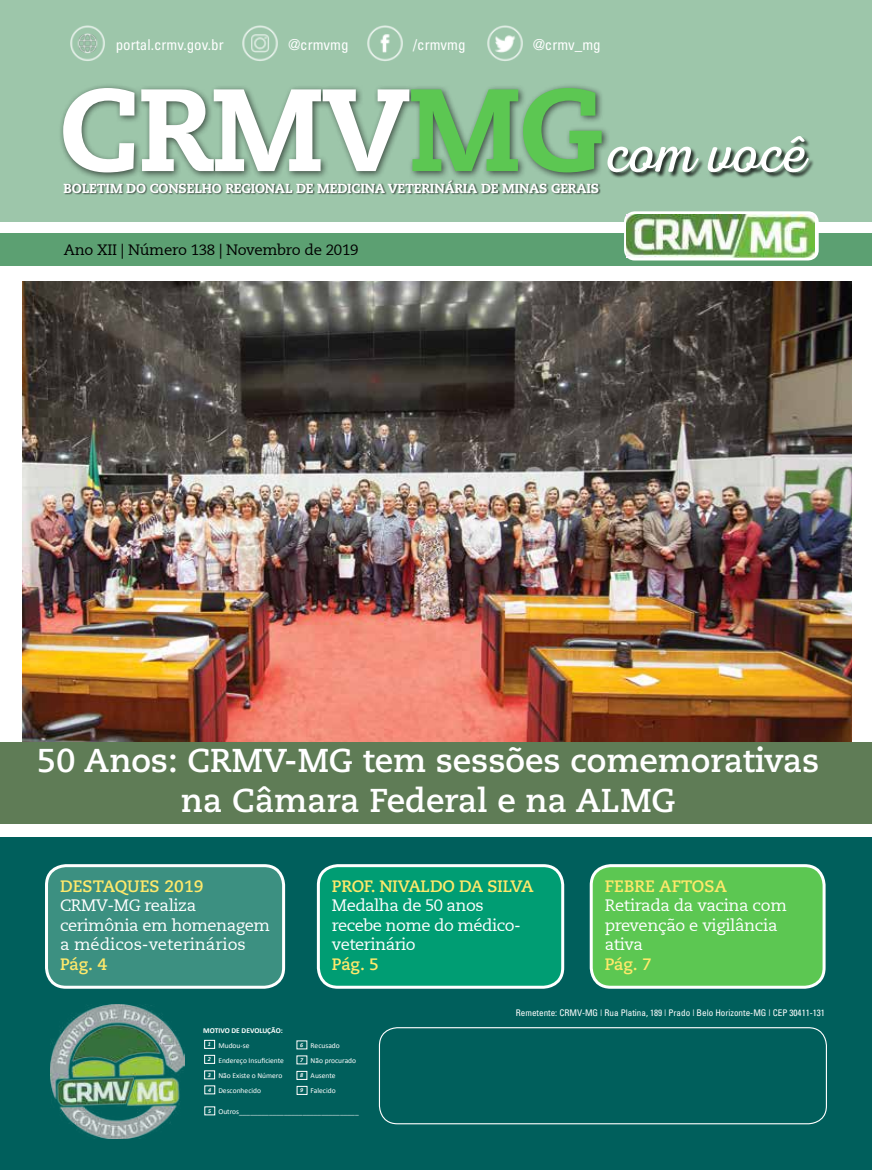
<style>
.page{position:relative;width:872px;height:1170px;background:#fff}
.page>*{position:absolute;margin:0;border:0;box-sizing:border-box;transform-origin:0 0}
.t1{font:59.1px "Nexa Rust Script L 0";letter-spacing:.005em;color:#fff}
.t2{font:700 33px/39.6px "Caecilia LT Std";color:#fff;text-align:center}
.t3{font:16.5px/19.5px "Caecilia LT";letter-spacing:-.025em;color:#fff}
.t4{font:700 16.5px "Caecilia LT Std";letter-spacing:-.015em;color:#ffe96b}
.t5{font:condensed 15px "Univers";color:#fff}
.t6{font:15px "Caecilia LT";letter-spacing:-.015em;color:#000}
.t7{font:800 13.2px "Caecilia LT Std";letter-spacing:-.015em;color:#fff}
.t8{font:condensed 9.15px "Univers";color:#fff}
.t9{font:7.5px/15px "Calibri";color:#fff}
.t10{font:700 7.5px "Calibri";color:#fff}
.t11{font:italic 700 6px "Calibri";color:#fff}
.s1{font-family:"Caecilia LT Std";font-weight:800;font-size:116.55px}
.s2{font-family:"Caecilia LT Std";font-weight:800;font-size:116.55px;color:#5cc752}
</style>
<div class="page">
<div style="left:0;top:0;width:872px;height:221px;background:#9dc6aa"></div>
<div style="left:607px;top:136px;width:207px;height:43px;background:#000;opacity:.75"></div>
<div style="left:0;top:233px;width:872px;height:32px;background:#5ca072"></div>
<div style="left:0;top:837px;width:872px;height:332px;background:#005f5c"></div>
<div style="left:58px;top:83px;width:552px;height:98px;background:#000;opacity:.6"></div>
<div style="left:64px;top:179px;width:537px;height:16px;background:#000;opacity:.59"></div>
<div style="left:379px;top:1027px;width:448px;height:97px;border:1px solid #fff;border-radius:18px"></div>
<img style="left:50px;top:1004px;width:134px;height:134px">
<div style="left:204px;top:1039px;width:11px;height:9px;border:1px solid #fff"></div>
<div style="left:204px;top:1054px;width:11px;height:9px;border:1px solid #fff"></div>
<div style="left:204px;top:1070px;width:11px;height:9px;border:1px solid #fff"></div>
<div style="left:296px;top:1070px;width:11px;height:9px;border:1px solid #fff"></div>
<div style="left:297px;top:1085px;width:10px;height:9px;border:1px solid #fff"></div>
<div style="left:318px;top:865px;width:244px;height:122px;background:#009d73;border-radius:20px"></div>
<div style="left:317px;top:864px;width:247px;height:124px;border:3px solid #fff;border-radius:20px"></div>
<div style="left:591px;top:865px;width:233px;height:122px;background:#5cc752;border-radius:20px"></div>
<div style="left:590px;top:864px;width:235px;height:124px;border:3px solid #fff;border-radius:20px"></div>
<div style="left:624px;top:211px;width:194px;height:49px;border:4px solid #fff;border-radius:9px"></div>
<img style="left:627px;top:214px;width:188px;height:43px">
<div style="left:46px;top:865px;width:238px;height:122px;background:#3c9081;border-radius:20px"></div>
<div style="left:45px;top:864px;width:240px;height:124px;border:3px solid #fff;border-radius:20px"></div>
<img style="left:70px;top:25px;width:35px;height:36px">
<img style="left:242px;top:25px;width:36px;height:36px">
<img style="left:367px;top:25px;width:36px;height:36px">
<img style="left:487px;top:25px;width:36px;height:36px">
<img style="left:23px;top:281px;width:828px;height:461px">
<div style="left:0;top:742px;width:872px;height:81px;background:#5f7c56"></div>
<p class="t5" style="left:116px;top:35px;width:110px">portal.crmv.gov.br</p>
<p class="t5" style="left:288px;top:35px;width:62px">@crmvmg</p>
<p class="t5" style="left:413px;top:35px;width:54px">/crmvmg</p>
<p class="t5" style="left:533px;top:35px;width:69px">@crmv_mg</p>
<h1 class="t1" style="left:59px;top:120px;width:748px"><span class="s1">CRMV</span><span class="s2">MG</span>com você</h1>
<p class="t7" style="left:64px;top:180px;width:537px">BOLETIM DO CONSELHO REGIONAL DE MEDICINA VETERINÁRIA DE MINAS GERAIS</p>
<p class="t6" style="left:64px;top:241px;width:296px">Ano XII | Número 138 | Novembro de 2019</p>
<h2 class="t2" style="left:37px;top:741px;width:784px">50 Anos: CRMV-MG tem sessões comemorativas na Câmara Federal e na ALMG</h2>
<p class="t4" style="left:60px;top:876px;width:145px">DESTAQUES 2019</p>
<p class="t3" style="left:60px;top:896px;width:211px">CRMV-MG realiza cerimônia em homenagem a médicos-veterinários</p>
<p class="t4" style="left:60px;top:954px;width:49px">Pág. 4</p>
<p class="t4" style="left:332px;top:876px;width:203px">PROF. NIVALDO DA SILVA</p>
<p class="t3" style="left:332px;top:896px;width:190px">Medalha de 50 anos recebe nome do médico&shy;veterinário</p>
<p class="t4" style="left:332px;top:954px;width:49px">Pág. 5</p>
<p class="t4" style="left:604px;top:876px;width:124px">FEBRE AFTOSA</p>
<p class="t3" style="left:604px;top:896px;width:184px">Retirada da vacina com prevenção e vigilância ativa</p>
<p class="t4" style="left:604px;top:954px;width:49px">Pág. 7</p>
<p class="t8" style="left:516px;top:1007px;width:311px">Remetente: CRMV-MG | Rua Platina, 189 | Prado | Belo Horizonte-MG | CEP 30411-131</p>
<p class="t10" style="left:203px;top:1025px;width:81px">MOTIVO DE DEVOLUÇÃO:</p>
<p class="t11" style="left:208px;top:1040px;width:5px">1</p>
<p class="t11" style="left:208px;top:1055px;width:5px">2</p>
<p class="t11" style="left:208px;top:1070px;width:5px">3</p>
<p class="t11" style="left:208px;top:1085px;width:5px">4</p>
<p class="t11" style="left:208px;top:1106px;width:5px">5</p>
<p class="t9" style="left:218px;top:1037px;width:67px">Mudou-se<br>Endereço Insuficiente<br>Não Existe o Número<br>Desconhecido</p>
<p class="t9" style="left:311px;top:1038px;width:47px">Recusado<br>Não procurado<br>Ausente<br>Falecido</p>
<p class="t11" style="left:300px;top:1040px;width:5px">6</p>
<p class="t11" style="left:300px;top:1056px;width:5px">7</p>
<p class="t11" style="left:300px;top:1071px;width:5px">8</p>
<p class="t11" style="left:300px;top:1086px;width:5px">9</p>
</div>
